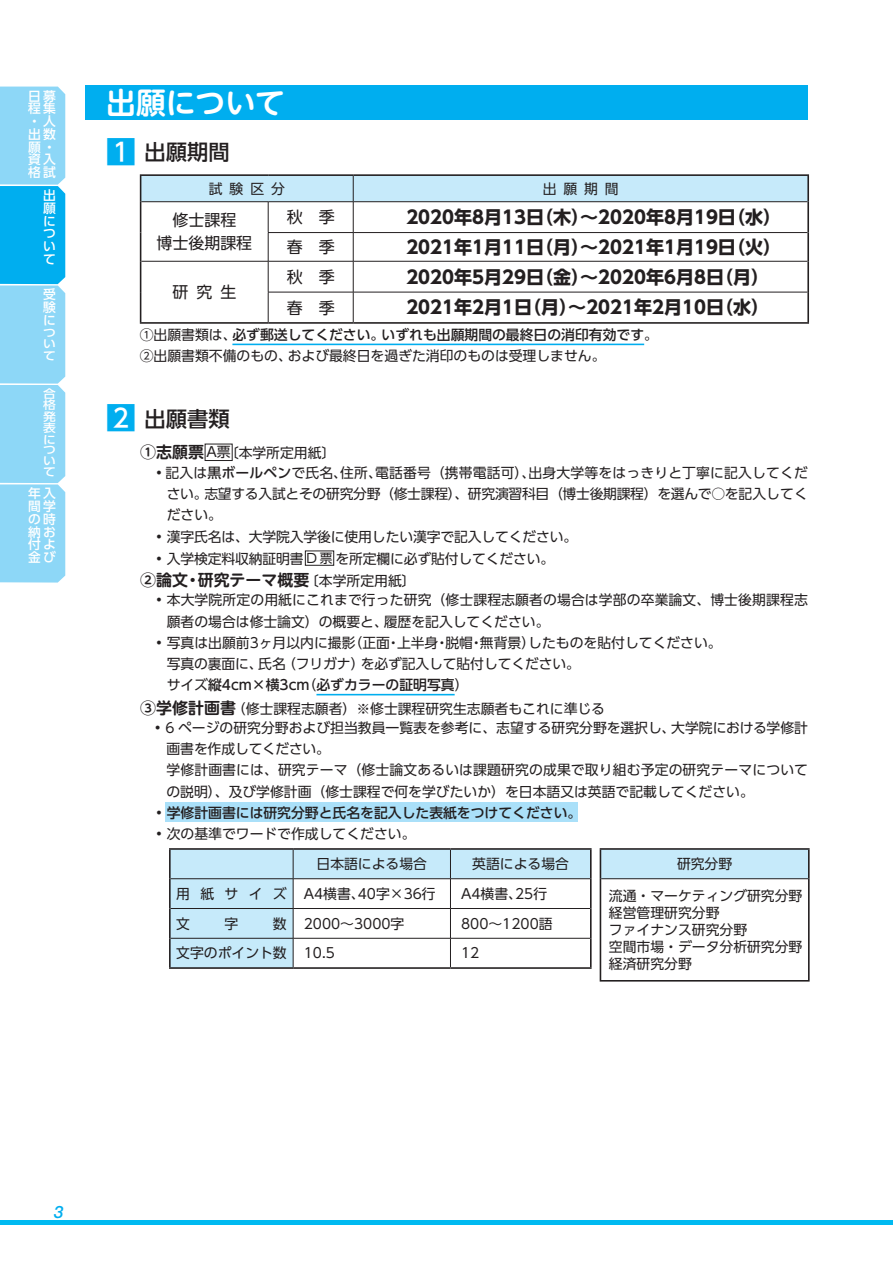
<style>
.page{position:relative;width:893px;height:1263px;background:#fff}
.page>*{position:absolute;margin:0;border:0;box-sizing:border-box;transform-origin:0 0}
.t1{font:700 29.7px "UD Shin M Go Pro De";color:#fff}
.t2{font:500 21.3px "UD Shin Go Pro";color:#231f20}
.t3{font:700 18px "UD Shin Go Pro";color:#231f20}
.t4{font:italic 500 16.95px "Helvetica Neue LT Std";color:#00aeef}
.t5{font:15.9px/23.4px "UD Shin Go Pro";color:#231f20;text-align:center}
.t6{font:700 15.9px "UD Shin M Go Pro De";color:#231f20}
.t7{font:13.8px/21.3px "UD Shin Go Pro";color:#231f20}
.t8{font:500 13.8px "UD Shin Go Pro";color:#231f20}
.t9{font:500 12.75px/12.8px "UD Shin Go Pro";color:#fff;text-align:justify}
.t10{font:500 11.55px/11.1px "UD Shin Go Pro";color:#fff;text-align:justify;scale:1.11 1}
.s1{font-weight:500}
.s2{font-family:"UD Shin M Go Pro De";font-weight:700;font-size:15.9px}
.s3{font-size:12.75px}
.s4{font-family:"UD Shin Go Pro";font-weight:400;font-size:13.8px}
.s5{font-weight:400}
</style>
<div class="page">
<div style="left:165px;top:802px;width:413px;height:19px;background:#aae0f9"></div>
<div style="left:85px;top:85px;width:723px;height:34px;background:#00aeef"></div>
<hr style="left:316px;top:694px;width:139px;height:1px;background:#00aeef">
<div style="left:305px;top:551px;width:29px;height:14px;border:1px solid #231f20"></div>
<div style="left:205px;top:444px;width:27px;height:17px;border:1px solid #231f20"></div>
<hr style="left:232px;top:344px;width:412px;height:1px;background:#00aeef">
<hr style="left:268px;top:202px;width:1px;height:30px;background:#231f20">
<hr style="left:353px;top:202px;width:1px;height:30px;background:#231f20">
<hr style="left:268px;top:232px;width:85px;height:1px;background:#231f20">
<svg style="left:268px;top:233px;width:1px;height:28px"></svg>
<hr style="left:353px;top:232px;width:454px;height:1px;background:#231f20">
<svg style="left:353px;top:233px;width:1px;height:28px"></svg>
<hr style="left:268px;top:261px;width:1px;height:31px;background:#231f20">
<hr style="left:353px;top:261px;width:1px;height:31px;background:#231f20">
<hr style="left:268px;top:292px;width:1px;height:30px;background:#231f20">
<hr style="left:353px;top:292px;width:1px;height:30px;background:#231f20">
<hr style="left:140px;top:174px;width:128px;height:2px;background:#231f20">
<div style="left:140px;top:175px;width:667px;height:27px;background:#c6eafa"></div>
<hr style="left:268px;top:174px;width:85px;height:2px;background:#231f20">
<hr style="left:353px;top:174px;width:456px;height:2px;background:#231f20">
<hr style="left:807px;top:176px;width:2px;height:26px;background:#231f20">
<hr style="left:140px;top:202px;width:1px;height:31px;background:#231f20">
<svg style="left:140px;top:233px;width:1px;height:28px"></svg>
<hr style="left:807px;top:202px;width:2px;height:31px;background:#231f20">
<hr style="left:807px;top:233px;width:2px;height:28px;background:#231f20">
<hr style="left:140px;top:261px;width:1px;height:31px;background:#231f20">
<hr style="left:807px;top:261px;width:2px;height:31px;background:#231f20">
<hr style="left:140px;top:292px;width:1px;height:30px;background:#231f20">
<hr style="left:807px;top:292px;width:2px;height:30px;background:#231f20">
<hr style="left:140px;top:322px;width:128px;height:2px;background:#231f20">
<hr style="left:268px;top:322px;width:85px;height:2px;background:#231f20">
<hr style="left:353px;top:322px;width:456px;height:2px;background:#231f20">
<hr style="left:353px;top:261px;width:454px;height:1px;background:#231f20">
<hr style="left:353px;top:292px;width:454px;height:1px;background:#231f20">
<hr style="left:141px;top:261px;width:127px;height:1px;background:#231f20">
<hr style="left:268px;top:261px;width:85px;height:1px;background:#231f20">
<hr style="left:268px;top:292px;width:85px;height:1px;background:#231f20">
<svg style="left:171px;top:850px;width:419px;height:117px"></svg>
<hr style="left:169px;top:848px;width:124px;height:2px;background:#231f20">
<hr style="left:169px;top:850px;width:2px;height:29px;background:#231f20">
<hr style="left:293px;top:848px;width:157px;height:2px;background:#231f20">
<hr style="left:450px;top:848px;width:142px;height:2px;background:#231f20">
<hr style="left:590px;top:850px;width:2px;height:29px;background:#231f20">
<hr style="left:169px;top:879px;width:2px;height:29px;background:#231f20">
<hr style="left:590px;top:879px;width:2px;height:29px;background:#231f20">
<hr style="left:169px;top:908px;width:2px;height:30px;background:#231f20">
<hr style="left:590px;top:908px;width:2px;height:30px;background:#231f20">
<hr style="left:169px;top:938px;width:2px;height:29px;background:#231f20">
<hr style="left:590px;top:938px;width:2px;height:29px;background:#231f20">
<hr style="left:169px;top:967px;width:124px;height:2px;background:#231f20">
<hr style="left:293px;top:967px;width:157px;height:2px;background:#231f20">
<hr style="left:450px;top:967px;width:142px;height:2px;background:#231f20">
<hr style="left:171px;top:908px;width:122px;height:1px;background:#231f20">
<hr style="left:293px;top:908px;width:157px;height:1px;background:#231f20">
<hr style="left:450px;top:908px;width:140px;height:1px;background:#231f20">
<hr style="left:171px;top:938px;width:122px;height:1px;background:#231f20">
<hr style="left:293px;top:938px;width:157px;height:1px;background:#231f20">
<svg style="left:293px;top:850px;width:1px;height:117px"></svg>
<hr style="left:450px;top:938px;width:140px;height:1px;background:#231f20">
<hr style="left:171px;top:878px;width:122px;height:1px;background:#231f20">
<hr style="left:293px;top:878px;width:157px;height:1px;background:#231f20">
<hr style="left:450px;top:878px;width:140px;height:1px;background:#231f20">
<svg style="left:450px;top:850px;width:1px;height:117px"></svg>
<div style="left:600px;top:849px;width:209px;height:30px;background:#c6eafa"></div>
<hr style="left:600px;top:848px;width:210px;height:2px;background:#231f20">
<svg style="left:600px;top:850px;width:1px;height:29px"></svg>
<hr style="left:808px;top:850px;width:2px;height:29px;background:#231f20">
<hr style="left:600px;top:879px;width:1px;height:101px;background:#231f20">
<hr style="left:808px;top:879px;width:2px;height:101px;background:#231f20">
<hr style="left:600px;top:980px;width:210px;height:1px;background:#231f20">
<hr style="left:601px;top:878px;width:207px;height:1px;background:#231f20">
<div style="left:0;top:1220px;width:893px;height:5px;background:#00baf1"></div>
<svg style="left:0;top:87px;width:65px;height:495px;background:#73cff5"></svg>
<p class="t9" style="left:28px;top:89px;width:29px;text-align:left">日募程集・<br>出数願・資入格試</p>
<p class="t9" style="left:43px;top:114px;width:14px">人</p>
<p class="t9" style="left:43px;top:188px;width:14px">出願について</p>
<p class="t9" style="left:43px;top:288px;width:14px">受験に</p>
<p class="t10" style="left:43px;top:326px;width:12px;line-height:11.6px">ついて</p>
<p class="t10" style="left:43px;top:388px;width:13px">合格発表について</p>
<p class="t9" style="left:28px;top:487px;width:29px">年入間学の時納お付よ金び</p>
<p class="t1" style="left:106px;top:79px;width:180px">出願について</p>
<p class="t2" style="left:145px;top:135px;width:87px">出願期間</p>
<p class="t7" style="left:209px;top:177px;width:78px">試験区分</p>
<p class="t7" style="left:543px;top:177px;width:78px">出願期間</p>
<p class="t5" style="left:157px;top:208px;width:97px">修士課程<br>博士後期課程</p>
<p class="t5" style="left:287px;top:205px;width:49px">秋　季</p>
<p class="t3" style="left:406px;top:202px;width:376px">2020年8月13日（木）〜2020年8月19日（水）</p>
<p class="t5" style="left:287px;top:235px;width:49px">春　季</p>
<p class="t3" style="left:406px;top:232px;width:376px">2021年1月11日（月）〜2021年1月19日（火）</p>
<p class="t5" style="left:287px;top:264px;width:49px">秋　季</p>
<p class="t3" style="left:406px;top:262px;width:364px">2020年5月29日（金）〜2020年6月8日（月）</p>
<p class="t5" style="left:287px;top:295px;width:49px">春　季</p>
<p class="t3" style="left:406px;top:293px;width:364px">2021年2月1日（月）〜2021年2月10日（水）</p>
<p class="t7" style="left:140px;top:324px;width:520px">①出願書類は、<span class="s1">必ず郵送してください。いずれも出願期間の最終日の消印有効です</span>。<br>②出願書類不備のもの、および最終日を過ぎた消印のものは受理しません。</p>
<p class="t5" style="left:173px;top:280px;width:65px">研究生</p>
<p class="t2" style="left:145px;top:401px;width:87px">出願書類</p>
<p class="t7" style="left:140px;top:442px;width:197px"><span class="s2">①志願票　　</span>〔本学所定用紙〕</p>
<p class="t7" style="left:167px;top:461px;width:643px;text-align:justify;text-indent:-10px">• 記入は<span class="s1">黒ボールペン</span>で氏名、住所、電話番号（携帯電話可）、出身大学等をはっきりと丁寧に記入してください。志望する入試とその研究分野（修士課程）、研究演習科目（博士後期課程）を選んで○を記入してください。</p>
<p class="t7" style="left:156px;top:525px;width:423px">• 漢字氏名は、大学院入学後に使用したい漢字で記入してください。</p>
<p class="t7" style="left:156px;top:548px;width:400px">• 入学検定料収納証明書 <span class="s3">D 票</span>を所定欄に必ず貼付してください。</p>
<p class="t6" style="left:140px;top:567px;width:277px">②論文・研究テーマ概要<span class="s4">〔本学所定用紙〕</span></p>
<p class="t7" style="left:167px;top:589px;width:643px;text-indent:-10px">• 本大学院所定の用紙にこれまで行った研究（修士課程志願者の場合は学部の卒業論文、博士後期課程志願者の場合は修士論文）の概要と、履歴を記入してください。</p>
<p class="t7" style="left:167px;top:631px;width:557px;text-indent:-10px">• 写真は出願前3ヶ月以内に撮影（正面・上半身・脱帽・無背景）したものを貼付してください。写真の裏面に、氏名（フリガナ）を必ず記入して貼付してください。<br>サイズ<span class="s1">縦4cm×横3cm</span>（<span class="s1">必ずカラーの証明写真</span>）</p>
<p class="t7" style="left:140px;top:697px;width:466px"><span class="s2">③学修計画書</span>（修士課程志願者）※修士課程研究生志願者もこれに準じる</p>
<p class="t7" style="left:166px;top:717px;width:643px;text-indent:-11px">• 6 ページの研究分野および担当教員一覧表を参考に、志望する研究分野を選択し、大学院における学修計画書を作成してください。<br>学修計画書には、研究テーマ（修士論文あるいは課題研究の成果で取り組む予定の研究テーマについての説明）、及び学修計画（修士課程で何を学びたいか）を日本語又は英語で記載してください。</p>
<p class="t8" style="left:156px;top:801px;width:427px"><span class="s5">•</span> 学修計画書には研究分野と氏名を記入した表紙をつけてください。</p>
<p class="t7" style="left:156px;top:823px;width:261px">• 次の基準でワードで作成してください。</p>
<p class="t7" style="left:207px;top:441px;width:26px">A票</p>
<p class="t7" style="left:317px;top:853px;width:112px">日本語による場合</p>
<p class="t7" style="left:472px;top:853px;width:98px">英語による場合</p>
<p class="t7" style="left:176px;top:882px;width:261px">用 紙 サ イ ズ A4横書、40字×36行</p>
<p class="t7" style="left:461px;top:882px;width:88px">A4横書、25行</p>
<p class="t7" style="left:176px;top:912px;width:15px">文</p>
<p class="t7" style="left:225px;top:912px;width:15px">字</p>
<p class="t7" style="left:273px;top:912px;width:133px">数 2000〜3000字</p>
<p class="t7" style="left:461px;top:912px;width:93px">800〜1200語</p>
<p class="t7" style="left:176px;top:942px;width:160px">文字のポイント数 10.5</p>
<p class="t7" style="left:461px;top:942px;width:20px">12</p>
<p class="t7" style="left:677px;top:853px;width:57px">研究分野</p>
<p class="t7" style="left:609px;top:887px;width:195px;line-height:17px">流通・マーケティング研究分野経営管理研究分野<br>ファイナンス研究分野<br>空間市場・データ分析研究分野経済研究分野</p>
<p class="t4" style="left:54px;top:1202px;width:11px">3</p>
</div>
